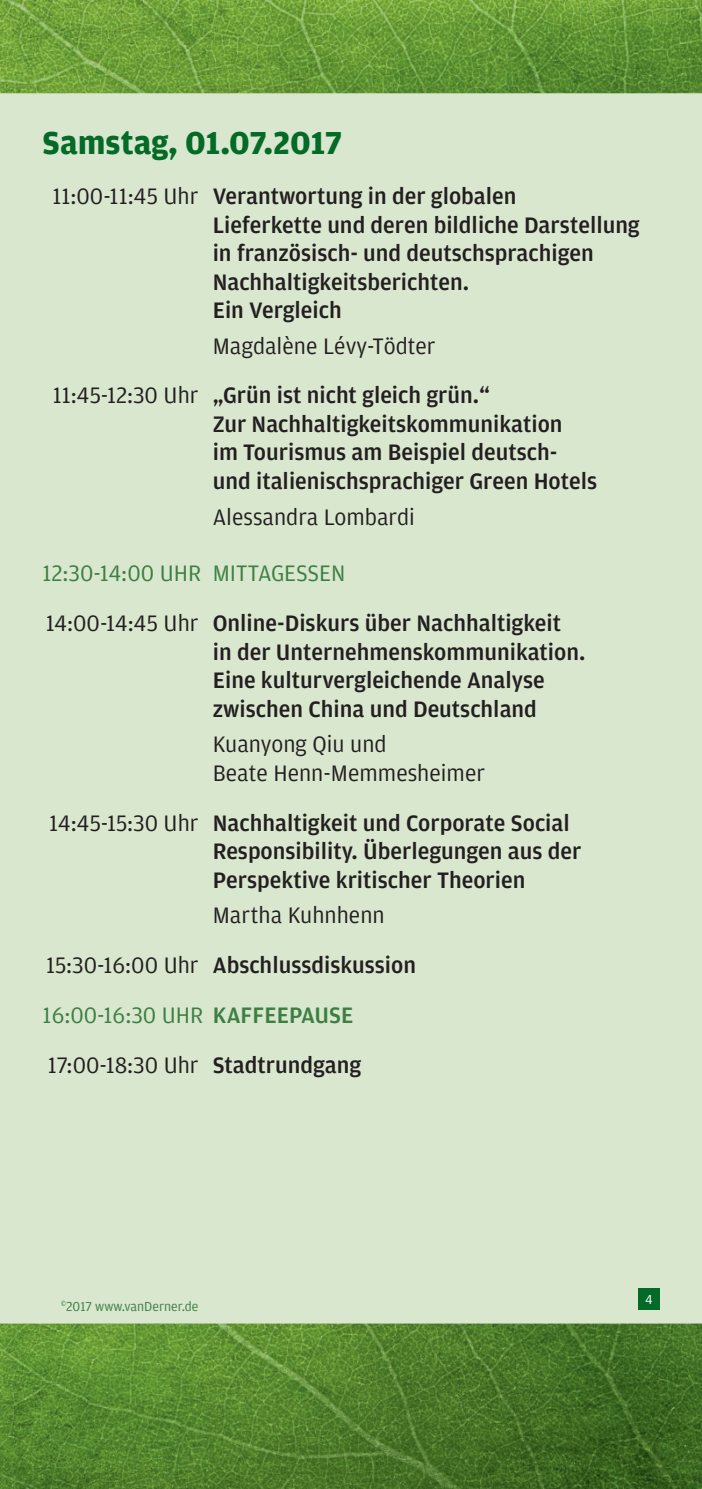
<style>
.page{position:relative;width:702px;height:1489px;background:#fff}
.page>*{position:absolute;margin:0;border:0;box-sizing:border-box;transform-origin:0 0}
.t1{font:700 33.75px "Amplitude";color:#046a28}
.t2{font:500 23.75px/28.5px "Amplitude";color:#231f20}
.t3{font:23.75px/49.8px "Amplitude";color:#231f20}
.t4{font:23.75px "Amplitude";color:#3c7f43}
.t5{font:13.75px "Amplitude";color:#3c7f43}
.t6{font:13.75px "Amplitude";color:#fff}
.s1{font-weight:400}
.s2{font-weight:500}
.s3{font-weight:400;color:#3c7f43}
.s4{color:#3c7f43}
.s5{font-weight:500;color:#3c7f43}
</style>
<div class="page">
<img style="left:0;top:0;width:702px;height:93px">
<img style="left:0;top:1323px;width:702px;height:165px">
<div style="left:0;top:93px;width:702px;height:1230px;background:#d9e7cf"></div>
<div style="left:638px;top:1287px;width:21px;height:22px;background:#046a28"></div>
<h1 class="t1" style="left:43px;top:124px;width:301px">Samstag, 01.07.2017</h1>
<p class="t2" style="left:213px;top:182px;width:428px;text-indent:-160px"><span class="s1">11:00-11:45 Uhr</span> Verantwortung in der globalen<br>Lieferkette und deren bildliche Darstellung in französisch- und deutschsprachigen Nachhaltigkeitsberichten.<br>Ein Vergleich</p>
<p class="t3" style="left:53px;top:321px;width:439px;text-indent:160px">Magdalène Lévy-Tödter<br>11:45-12:30 Uhr <span class="s2">„Grün ist nicht gleich grün.“</span></p>
<p class="t2" style="left:213px;top:410px;width:386px">Zur Nachhaltigkeitskommunikation<br>im Tourismus am Beispiel deutsch&shy;und italienischsprachiger Green Hotels</p>
<p class="t3" style="left:213px;top:492px;width:204px">Alessandra Lombardi</p>
<p class="t4" style="left:43px;top:560px;width:141px">12:30-14:00 Uhr</p>
<p class="t4" style="left:213px;top:560px;width:36px">Mittag</p>
<p class="t2" style="left:46px;top:549px;width:517px;line-height:49.8px;text-indent:238px"><span class="s3">essen<br></span><span class="s1">14:00-14:45 Uhr</span> Online-Diskurs über Nachhaltigkeit</p>
<p class="t2" style="left:213px;top:637px;width:374px">in der Unternehmenskommunikation.<br>Eine kulturvergleichende Analyse zwischen China und Deutschland</p>
<p class="t3" style="left:213px;top:730px;width:274px;line-height:28.5px">Kuanyong Qiu und<br>Beate Henn-Memmesheimer</p>
<p class="t2" style="left:213px;top:808px;width:370px;text-indent:-163px"><span class="s1">14:45-15:30 Uhr</span> Nachhaltigkeit und Corporate Social<br>Responsibility. Überlegungen aus der<br>Perspektive kritischer Theorien</p>
<p class="t3" style="left:43px;top:890px;width:375px;text-indent:170px">Martha Kuhnhenn<br>15:30-16:00 Uhr <span class="s2">Abschlussdiskussion<br></span><span class="s4">16:00-16:30 Uhr</span> <span class="s5">Kaffeepause<br></span>17:00-18:30 Uhr <span class="s2">Stadtrundgang</span></p>
<p class="t5" style="left:61px;top:1298px;width:139px"><sup>©</sup>2017 www.vanDerner.de</p>
<p class="t6" style="left:645px;top:1291px;width:9px">4</p>
</div>
